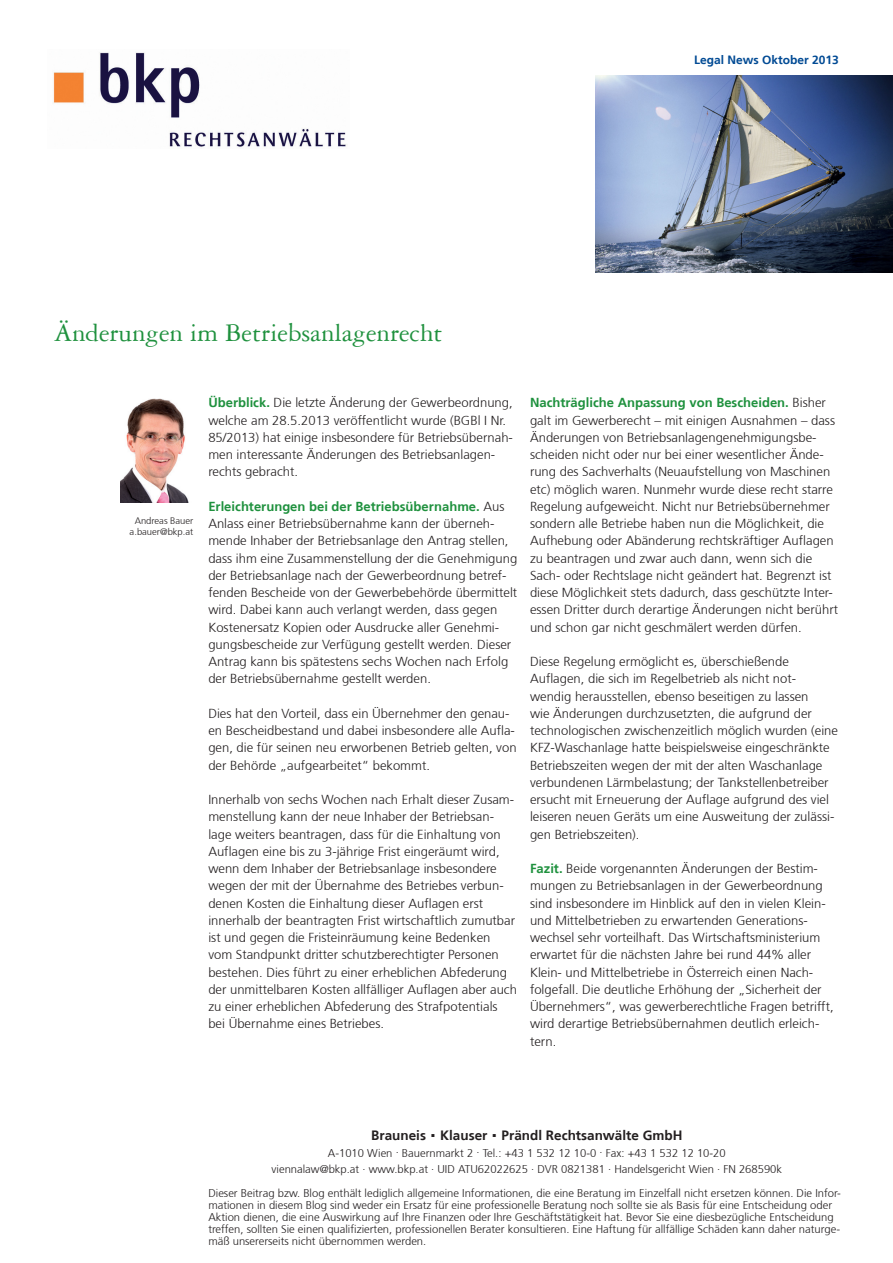
<style>
.page{position:relative;width:893px;height:1263px;background:#fff}
.page>*{position:absolute;margin:0;border:0;box-sizing:border-box;transform-origin:0 0}
.t1{font:27px "Garamond Three";color:#1f913e}
.Bildunterschr_Autore{font:700 13.5px "Frutiger 65";color:#231f20}
.Copytext{font:300 13.05px/17.2px "Frutiger 45";color:#231f20}
.t2{font:700 12px "Frutiger 65";color:#014a94}
.Bildunterschr_Autore-2{font:300 11.25px/12px "Frutiger 45";color:#231f20}
.Bildunterschr_Autore-3{font:300 9.45px "Frutiger 45";color:#231f20}
.s1{font-family:"Frutiger 65";font-weight:700;color:#1f913e}
</style>
<div class="page">
<img style="left:53px;top:52px;width:294px;height:95px">
<img style="left:121px;top:398px;width:68px;height:104px">
<img style="left:595px;top:75px;width:298px;height:197px">
<p class="t2" style="left:694px;top:52px;width:146px">Legal News Oktober 2013</p>
<p class="t1" style="left:54px;top:318px;width:390px">Änderungen im Betriebsanlagenrecht</p>
<p class="Bildunterschr_Autore-3" style="left:135px;top:515px;width:60px">Andreas Bauer</p>
<p class="Bildunterschr_Autore-3" style="left:130px;top:526px;width:65px">a.bauer@bkp.at</p>
<p class="Copytext" style="left:208px;top:394px;width:306px"><span class="s1">Überblick.</span> Die letzte Änderung der Gewerbeordnung, welche am 28.5.2013 veröffentlicht wurde (BGBl I Nr.<br>85/2013) hat einige insbesondere für Betriebsübernah&shy;men interessante Änderungen des Betriebsanlagen&shy;rechts gebracht.</p>
<p class="Copytext" style="left:208px;top:498px;width:310px"><span class="s1">Erleichterungen bei der Betriebsübernahme.</span> Aus Anlass einer Betriebsübernahme kann der überneh&shy;mende Inhaber der Betriebsanlage den Antrag stellen, dass ihm eine Zusammenstellung der die Genehmigung der Betriebsanlage nach der Gewerbeordnung betref&shy;fenden Bescheide von der Gewerbebehörde übermittelt wird. Dabei kann auch verlangt werden, dass gegen Kostenersatz Kopien oder Ausdrucke aller Genehmi&shy;gungsbescheide zur Verfügung gestellt werden. Dieser Antrag kann bis spätestens sechs Wochen nach Erfolg der Betriebsübernahme gestellt werden.</p>
<p class="Copytext" style="left:208px;top:705px;width:310px">Dies hat den Vorteil, dass ein Übernehmer den genau&shy;en Bescheidbestand und dabei insbesondere alle Aufla&shy;gen, die für seinen neu erworbenen Betrieb gelten, von der Behörde „aufgearbeitet“ bekommt.</p>
<p class="Copytext" style="left:208px;top:791px;width:310px">Innerhalb von sechs Wochen nach Erhalt dieser Zusam&shy;menstellung kann der neue Inhaber der Betriebsan&shy;lage weiters beantragen, dass für die Einhaltung von Auflagen eine bis zu 3-jährige Frist eingeräumt wird, wenn dem Inhaber der Betriebsanlage insbesondere wegen der mit der Übernahme des Betriebes verbun&shy;denen Kosten die Einhaltung dieser Auflagen erst innerhalb der beantragten Frist wirtschaftlich zumutbar ist und gegen die Fristeinräumung keine Bedenken vom Standpunkt dritter schutzberechtigter Personen bestehen. Dies führt zu einer erheblichen Abfederung der unmittelbaren Kosten allfälliger Auflagen aber auch zu einer erheblichen Abfederung des Strafpotentials bei Übernahme eines Betriebes.</p>
<p class="Copytext" style="left:530px;top:394px;width:309px"><span class="s1">Nachträgliche Anpassung von Bescheiden.</span> Bisher galt im Gewerberecht – mit einigen Ausnahmen – dass Änderungen von Betriebsanlagengenehmigungsbe&shy;scheiden nicht oder nur bei einer wesentlicher Ände&shy;rung des Sachverhalts (Neuaufstellung von Maschinen etc) möglich waren. Nunmehr wurde diese recht starre Regelung aufgeweicht. Nicht nur Betriebsübernehmer sondern alle Betriebe haben nun die Möglichkeit, die Aufhebung oder Abänderung rechtskräftiger Auflagen zu beantragen und zwar auch dann, wenn sich die Sach- oder Rechtslage nicht geändert hat. Begrenzt ist diese Möglichkeit stets dadurch, dass geschützte Inter&shy;essen Dritter durch derartige Änderungen nicht berührt und schon gar nicht geschmälert werden dürfen.</p>
<p class="Copytext" style="left:530px;top:653px;width:309px">Diese Regelung ermöglicht es, überschießende Auflagen, die sich im Regelbetrieb als nicht not&shy;wendig herausstellen, ebenso beseitigen zu lassen<br>wie Änderungen durchzusetzten, die aufgrund der technologischen zwischenzeitlich möglich wurden (eine KFZ-Waschanlage hatte beispielsweise eingeschränkte Betriebszeiten wegen der mit der alten Waschanlage verbundenen Lärmbelastung; der Tankstellenbetreiber ersucht mit Erneuerung der Auflage aufgrund des viel leiseren neuen Geräts um eine Ausweitung der zulässi&shy;gen Betriebszeiten).</p>
<p class="Copytext" style="left:530px;top:860px;width:305px"><span class="s1">Fazit.</span> Beide vorgenannten Änderungen der Bestim&shy;mungen zu Betriebsanlagen in der Gewerbeordnung sind insbesondere im Hinblick auf den in vielen Klein&shy;und Mittelbetrieben zu erwartenden Generations&shy;wechsel sehr vorteilhaft. Das Wirtschaftsministerium erwartet für die nächsten Jahre bei rund 44% aller Klein- und Mittelbetriebe in Österreich einen Nach&shy;folgefall. Die deutliche Erhöhung der „Sicherheit der Übernehmers“, was gewerberechtliche Fragen betrifft, wird derartige Betriebsübernahmen deutlich erleich&shy;tern.</p>
<p class="Bildunterschr_Autore" style="left:371px;top:1128px;width:313px">Brauneis <sup>.</sup> Klauser <sup>.</sup> Prändl Rechtsanwälte GmbH</p>
<p class="Bildunterschr_Autore-2" style="left:328px;top:1147px;width:399px">A-1010 Wien . Bauernmarkt 2 . Tel.: +43 1 532 12 10-0 . Fax: +43 1 532 12 10-20</p>
<p class="Bildunterschr_Autore-2" style="left:272px;top:1164px;width:512px">viennalaw@bkp.at . www.bkp.at . UID ATU62022625 . DVR 0821381 . Handelsgericht Wien . FN 268590k</p>
<p class="Bildunterschr_Autore-2" style="left:208px;top:1188px;width:634px">Dieser Beitrag bzw. Blog enthält lediglich allgemeine Informationen, die eine Beratung im Einzelfall nicht ersetzen können. Die Infor&shy;mationen in diesem Blog sind weder ein Ersatz für eine professionelle Beratung noch sollte sie als Basis für eine Entscheidung oder Aktion dienen, die eine Auswirkung auf Ihre Finanzen oder Ihre Geschäftstätigkeit hat. Bevor Sie eine diesbezügliche Entscheidung treffen, sollten Sie einen qualifizierten, professionellen Berater konsultieren. Eine Haftung für allfällige Schäden kann daher naturge&shy;mäß unsererseits nicht übernommen werden.</p>
</div>
